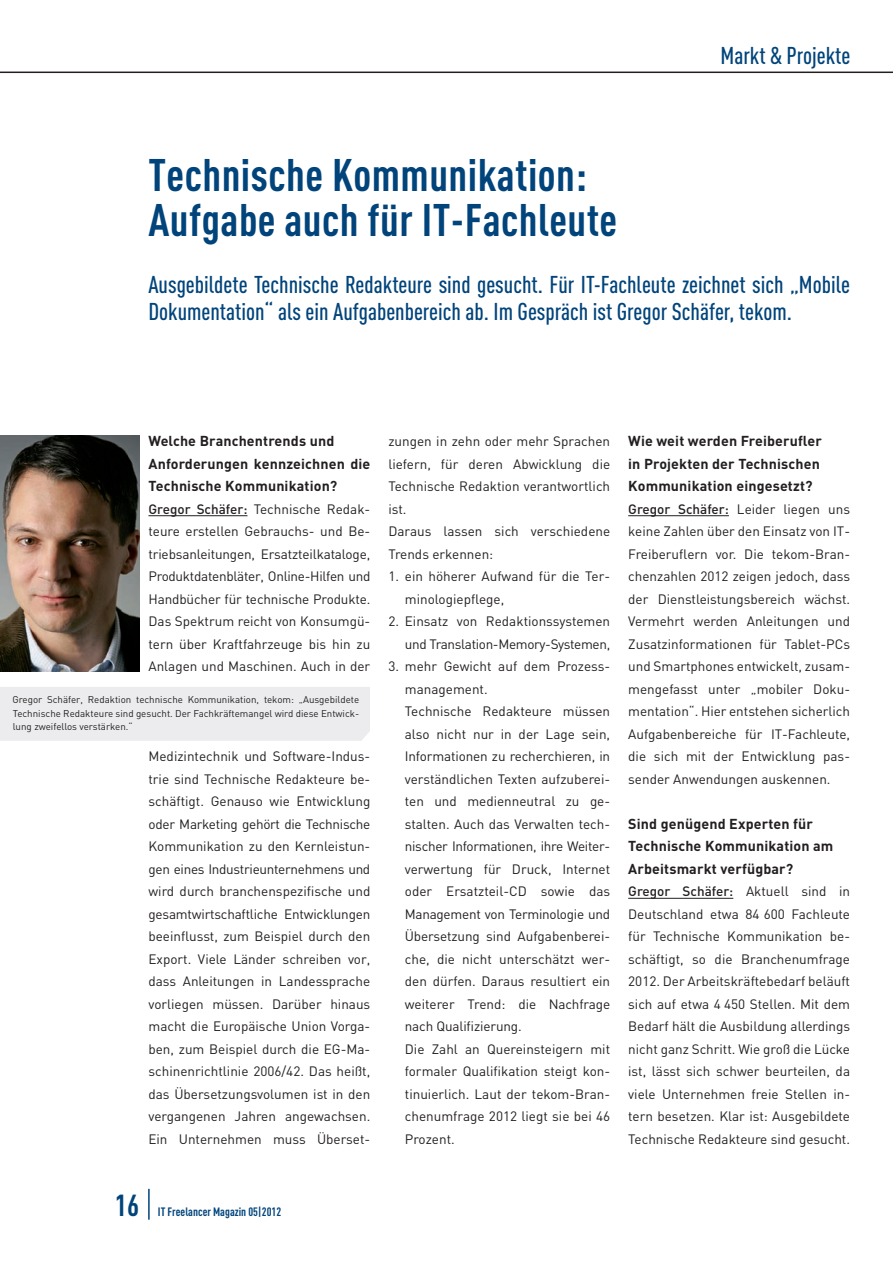
<style>
.page{position:relative;width:893px;height:1263px;background:#fff}
.page>*{position:absolute;margin:0;border:0;box-sizing:border-box;transform-origin:0 0}
.t1{font:700 45px/45px "DIN Cond";letter-spacing:.01em;color:#00447b}
.t2{font:700 30px "DIN Cond";color:#00447b}
.t3{font:500 24px/27px "DIN Cond";color:#00447b}
.t4{font:700 14.25px/22.5px "DIN";letter-spacing:.01em;color:#231f20}
.t5{font:13.5px/22.5px "DIN";color:#231f20;text-align:justify}
.t6{font:700 12px "DIN Cond";color:#00447b}
.t7{font:9.75px/13.5px "DIN";color:#231f20;text-align:justify}
.s1{font-weight:500}
</style>
<div class="page">
<hr style="left:0;top:72px;width:893px;height:1px;background:#231f20">
<hr style="left:148px;top:1189px;width:2px;height:31px;background:#00447b">
<hr style="left:148px;top:515px;width:99px;height:1px;background:#231f20">
<hr style="left:628px;top:515px;width:101px;height:1px;background:#231f20">
<hr style="left:628px;top:898px;width:105px;height:1px;background:#231f20">
<img style="left:0;top:436px;width:140px;height:235px">
<div style="left:0;top:687px;width:370px;height:54px;background:#ececee"></div>
<h3 class="t3" style="left:720px;top:42px;width:131px">Markt &amp; Projekte</h3>
<h1 class="t1" style="left:148px;top:151px;width:470px">Technische Kommunikation:<br>Aufgabe auch für IT-Fachleute</h1>
<h3 class="t3" style="left:148px;top:271px;width:703px">Ausgebildete Technische Redakteure sind gesucht. Für IT-Fachleute zeichnet sich „Mobile<br>Dokumentation“ als ein Aufgabenbereich ab. Im Gespräch ist Gregor Schäfer, tekom.</h3>
<p class="t4" style="left:148px;top:429px;width:223px">Welche Branchentrends und<br>Anforderungen kennzeichnen die<br>Technische Kommunikation?</p>
<p class="t5" style="left:148px;top:497px;width:223px"><span class="s1">Gregor Schäfer:</span> Technische Redak&shy;teure erstellen Gebrauchs- und Be&shy;triebsanleitungen, Ersatzteilkataloge, Produktdatenbläter, Online-Hilfen und Handbücher für technische Produkte.<br>Das Spektrum reicht von Konsumgü&shy;tern über Kraftfahrzeuge bis hin zu Anlagen und Maschinen. Auch in der</p>
<p class="t7" style="left:12px;top:693px;width:348px">Gregor Schäfer, Redaktion technische Kommunikation, tekom: „Ausgebildete Technische Redakteure sind gesucht. Der Fachkräftemangel wird diese Entwick&shy;lung zweifellos verstärken.“</p>
<p class="t5" style="left:148px;top:745px;width:223px">Medizintechnik und Software-Indus&shy;trie sind Technische Redakteure be&shy;schäftigt. Genauso wie Entwicklung oder Marketing gehört die Technische Kommunikation zu den Kernleistun&shy;gen eines Industrieunternehmens und wird durch branchenspezifische und gesamtwirtschaftliche Entwicklungen beeinflusst, zum Beispiel durch den Export. Viele Länder schreiben vor, dass Anleitungen in Landessprache vorliegen müssen. Darüber hinaus macht die Europäische Union Vorga&shy;ben, zum Beispiel durch die EG-Ma&shy;schinenrichtlinie 2006/42. Das heißt, das Übersetzungsvolumen ist in den vergangenen Jahren angewachsen.<br>Ein Unternehmen muss Überset-</p>
<p class="t5" style="left:388px;top:430px;width:223px;text-align:left">zungen in zehn oder mehr Sprachen liefern, für deren Abwicklung die<br>Technische Redaktion verantwortlich ist.<br>Daraus lassen sich verschiedene<br>Trends erkennen:</p>
<p class="t5" style="left:405px;top:565px;width:207px;text-indent:-16px">1. ein höherer Aufwand für die Ter&shy;minologiepflege,</p>
<p class="t5" style="left:388px;top:610px;width:223px;text-align:right">2. Einsatz von Redaktionssystemen und Translation-Memory-Systemen,</p>
<p class="t5" style="left:405px;top:655px;width:207px;text-align:left;text-indent:-16px">3. mehr Gewicht auf dem Prozess&shy;management.<br>Technische Redakteure müssen also nicht nur in der Lage sein,<br>Informationen zu recherchieren, in verständlichen Texten aufzuberei&shy;ten und medienneutral zu ge&shy;stalten. Auch das Verwalten tech&shy;nischer Informationen, ihre Weiter&shy;verwertung für Druck, Internet oder Ersatzteil-CD sowie das<br>Management von Terminologie und<br>Übersetzung sind Aufgabenberei&shy;che, die nicht unterschätzt wer&shy;den dürfen. Daraus resultiert ein weiterer Trend: die Nachfrage nach Qualifizierung.<br>Die Zahl an Quereinsteigern mit formaler Qualifikation steigt kon&shy;tinuierlich. Laut der tekom-Bran&shy;chenumfrage 2012 liegt sie bei 46<br>Prozent.</p>
<p class="t4" style="left:628px;top:429px;width:195px">Wie weit werden Freiberufler in Projekten der Technischen<br>Kommunikation eingesetzt?</p>
<p class="t5" style="left:628px;top:497px;width:223px"><span class="s1">Gregor Schäfer:</span> Leider liegen uns keine Zahlen über den Einsatz von IT-Freiberuflern vor. Die tekom-Bran&shy;chenzahlen 2012 zeigen jedoch, dass der Dienstleistungsbereich wächst.<br>Vermehrt werden Anleitungen und Zusatzinformationen für Tablet-PCs und Smartphones entwickelt, zusam&shy;mengefasst unter „mobiler Doku&shy;mentation“. Hier entstehen sicherlich Aufgabenbereiche für IT-Fachleute, die sich mit der Entwicklung pas&shy;sender Anwendungen auskennen.</p>
<p class="t4" style="left:628px;top:812px;width:207px">Sind genügend Experten für<br>Technische Kommunikation am<br>Arbeitsmarkt verfügbar?</p>
<p class="t5" style="left:628px;top:880px;width:223px"><span class="s1">Gregor Schäfer:</span> Aktuell sind in Deutschland etwa 84 600 Fachleute für Technische Kommunikation be&shy;schäftigt, so die Branchenumfrage 2012. Der Arbeitskräftebedarf beläuft sich auf etwa 4 450 Stellen. Mit dem Bedarf hält die Ausbildung allerdings nicht ganz Schritt. Wie groß die Lücke ist, lässt sich schwer beurteilen, da viele Unternehmen freie Stellen in&shy;tern besetzen. Klar ist: Ausgebildete Technische Redakteure sind gesucht.</p>
<h2 class="t2" style="left:115px;top:1187px;width:26px">16</h2>
<p class="t6" style="left:158px;top:1204px;width:125px">IT Freelancer Magazin 05|2012</p>
</div>
